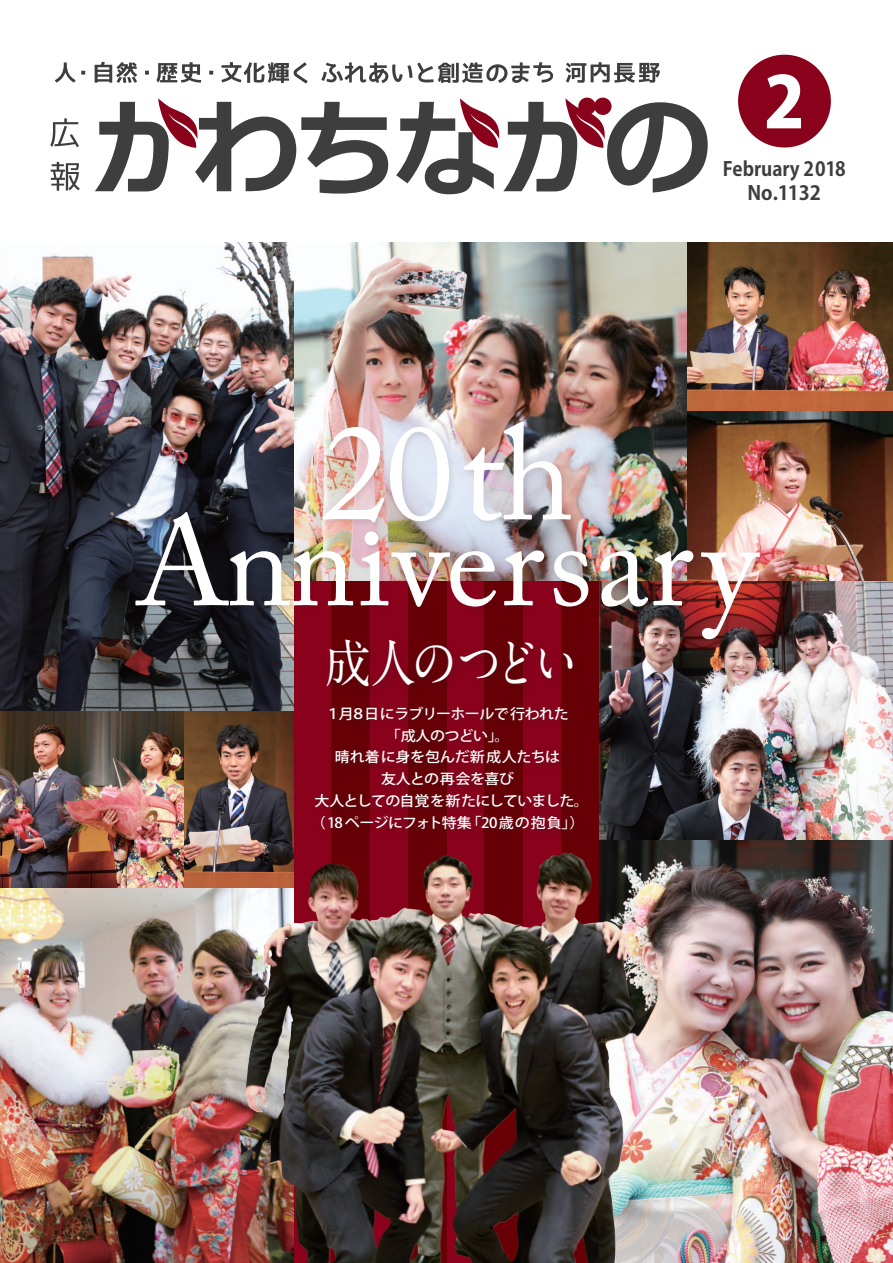
<style>
.page{position:relative;width:893px;height:1263px;background:#fff}
.page>*{position:absolute;margin:0;border:0;box-sizing:border-box;transform-origin:0 0}
.t1{font:70.35px "Koz Go Pro Heavy 90 msp RKSJ H";color:#fff}
.t2{font:700 52.5px "A1 Mincho Std";letter-spacing:-.125em;color:#fff;scale:.9 1}
.t3{font:19.5px/24px "Koz Go Pro Bold 90 msp RKSJ H";color:#3e3e3f;text-align:center;scale:.95 1}
.t4{font:500 14.25px "Koz Go Pro";letter-spacing:-.03em;color:#fff;scale:1.05 1}
.t5{font:500 14.25px "Koz Go Pro";letter-spacing:-.05em;color:#fff;scale:1.05 1}
.t6{font:500 14.25px "Koz Go Pro";letter-spacing:-.01em;color:#fff;scale:1.05 1}
.t7{font:500 14.25px "Koz Go Pro";letter-spacing:-.055em;color:#fff;scale:1.05 1}
</style>
<div class="page">
<svg style="left:95px;top:98px;width:293px;height:96px"></svg>
<svg style="left:396px;top:98px;width:312px;height:96px"></svg>
<div style="left:738px;top:55px;width:93px;height:92px;background:#8a011b;border-radius:50%"></div>
<svg style="left:50px;top:118px;width:29px;height:29px"></svg>
<svg style="left:51px;top:162px;width:29px;height:29px"></svg>
<svg style="left:55px;top:62px;width:30px;height:21px"></svg>
<svg style="left:95px;top:62px;width:42px;height:21px"></svg>
<svg style="left:145px;top:71px;width:4px;height:4px"></svg>
<svg style="left:156px;top:62px;width:45px;height:21px"></svg>
<svg style="left:209px;top:71px;width:4px;height:4px"></svg>
<svg style="left:221px;top:62px;width:87px;height:22px"></svg>
<svg style="left:321px;top:62px;width:232px;height:21px"></svg>
<svg style="left:565px;top:62px;width:95px;height:21px"></svg>
<svg style="left:293px;top:646px;width:39px;height:617px"></svg>
<img style="left:370px;top:840px;width:38px;height:423px">
<img style="left:446px;top:840px;width:39px;height:423px">
<svg style="left:523px;top:840px;width:38px;height:423px"></svg>
<img style="left:332px;top:840px;width:38px;height:423px">
<img style="left:408px;top:840px;width:38px;height:423px">
<img style="left:485px;top:840px;width:38px;height:423px">
<svg style="left:561px;top:646px;width:39px;height:617px"></svg>
<img style="left:600px;top:580px;width:293px;height:683px">
<img style="left:0;top:242px;width:293px;height:1021px">
<img style="left:293px;top:242px;width:600px;height:338px">
<img style="left:462px;top:852px;width:103px;height:76px">
<div style="left:309px;top:633px;width:279px;height:207px;background:#231f20;opacity:.3"></div>
<div style="left:134px;top:510px;width:633px;height:136px;background:#231f20;opacity:.1"></div>
<img style="left:135px;top:512px;width:625px;height:127px">
<div style="left:321px;top:420px;width:257px;height:109px;background:#231f20;opacity:.1"></div>
<img style="left:322px;top:421px;width:249px;height:101px">
<h1 class="t1" style="left:764px;top:57px;width:42px">2</h1>
<h3 class="t3" style="left:723px;top:159px;width:131px">February 2018<br>No.1132</h3>
<h2 class="t2" style="left:324px;top:621px;width:285px">成人のつどい</h2>
<p class="t4" style="left:351px;top:704px;width:209px">８日にラブリーホールで行われた</p>
<p class="t4" style="left:326px;top:704px;width:28px">１月</p>
<p class="t4" style="left:386px;top:726px;width:119px">「成人のつどい。「</p>
<p class="t6" style="left:335px;top:748px;width:216px">晴れ着に身を包んだ新成人たちは</p>
<p class="t4" style="left:381px;top:770px;width:128px">友人との再会を喜び</p>
<p class="t5" style="left:315px;top:791px;width:263px">大人としての自覚を新たにしていました。</p>
<p class="t4" style="left:466px;top:813px;width:114px">「20歳の抱負 (「</p>
<p class="t7" style="left:311px;top:813px;width:155px">（18 ページにフォト特集</p>
</div>
